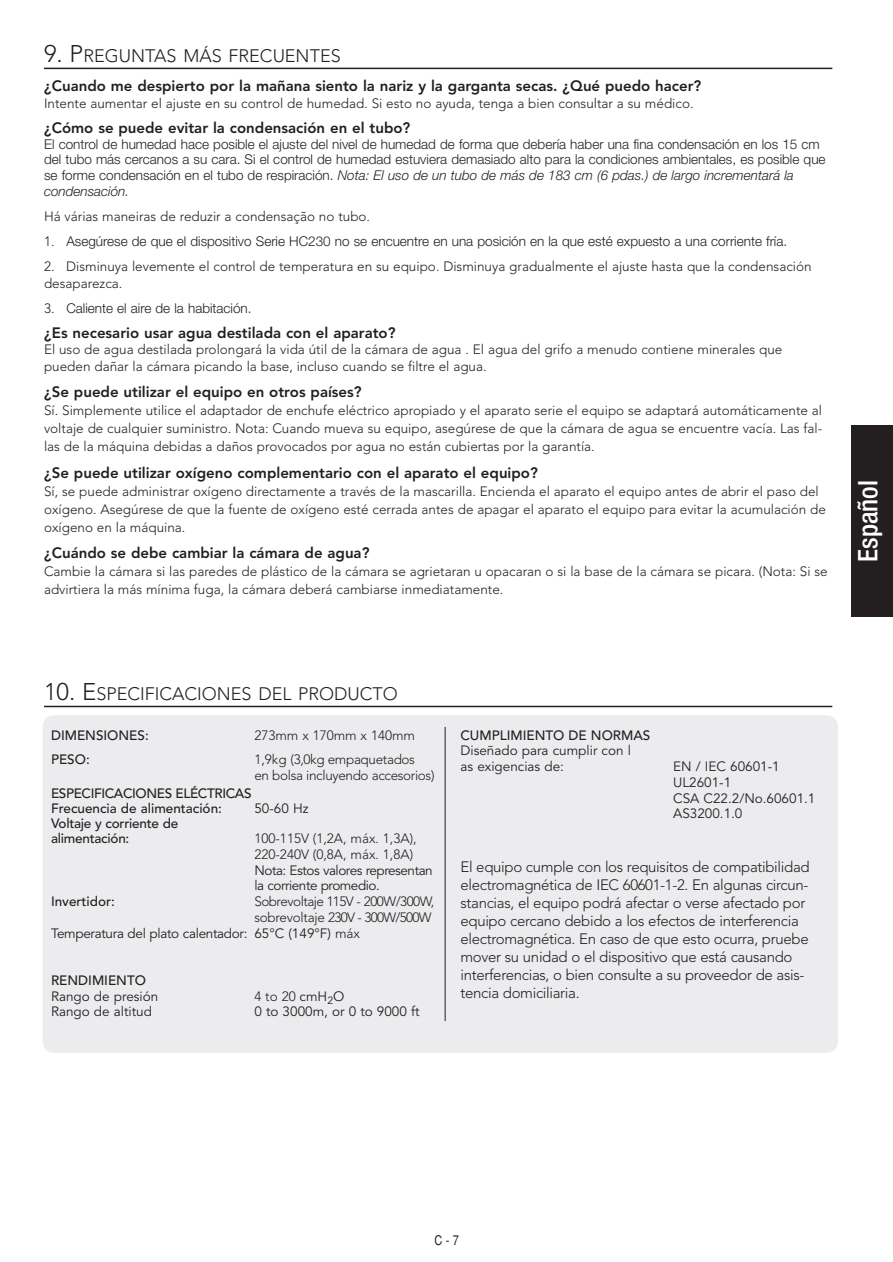
<style>
.page{position:relative;width:893px;height:1262px;background:#fff}
.page>*{position:absolute;margin:0;border:0;box-sizing:border-box;transform-origin:0 0}
.t1{font:500 condensed 27px "Helvetica Neue";color:#fff}
.t2{font:300 18px "Avenir";color:#231f20}
.t3{font:300 15px/18px "Avenir";letter-spacing:-.02em;color:#231f20}
.t4{font:800 15px "Avenir";color:#231f20}
.t5{font:300 13.5px/18px "Avenir";color:#231f20}
.t6{font:300 13.5px/15.8px "Helvetica Neue";color:#231f20}
.t7{font:13.5px/15.8px "Avenir";color:#231f20}
.t8{font:500 13.5px/14.9px "Avenir";color:#231f20}
.t9{font:300 13.5px/15.8px "Avenir";letter-spacing:-.025em;color:#231f20}
.t10{font:500 13.5px/15.8px "Avenir";letter-spacing:-.03em;color:#231f20}
.t11{font:13.5px/15.8px "Avenir";letter-spacing:-.035em;color:#231f20}
.t12{font:13.5px "Avenir";letter-spacing:-.02em;color:#231f20}
.t13{font:300 13.5px "Avenir";letter-spacing:-.04em;color:#231f20}
.t14{font:300 13.5px "Avenir";letter-spacing:-.03em;color:#231f20}
.t15{font:condensed 13.5px "Helvetica";color:#231f20}
.s1{font-size:24px}
.s2{font-style:italic}
.s3{font-family:"Avenir"}
.s4{font-weight:300}
.s5{font-weight:400}
</style>
<div class="page">
<div style="left:43px;top:715px;width:795px;height:337px;background:#ececee;border-radius:11px"></div>
<hr style="left:445px;top:727px;width:1px;height:294px;background:#231f20">
<hr style="left:44px;top:68px;width:788px;height:1px;background:#231f20">
<hr style="left:44px;top:705px;width:788px;height:2px;background:#231f20">
<div style="left:850px;top:425px;width:42px;height:192px;background:#231f20"></div>
<h2 class="t2" style="left:44px;top:48px;width:298px"><span class="s1">9. P</span>REGUNTAS MÁS FRECUENTES</h2>
<p class="t4" style="left:44px;top:80px;width:659px">¿Cuando me despierto por la mañana siento la nariz y la garganta secas. ¿Qué puedo hacer?</p>
<p class="t5" style="left:44px;top:95px;width:651px">Intente aumentar el ajuste en su control de humedad. Si esto no ayuda, tenga a bien consultar a su médico.</p>
<p class="t4" style="left:44px;top:121px;width:368px">¿Cómo se puede evitar la condensación en el tubo?</p>
<p class="t6" style="left:44px;top:137px;width:783px">El control de humedad hace posible el ajuste del nivel de humedad de forma que debería haber una fina condensación en los 15 cm del tubo más cercanos a su cara. Si el control de humedad estuviera demasiado alto para la condiciones ambientales, es posible que se forme condensación en el tubo de respiración. <span class="s2">Nota: El uso de un tubo de más de 183 cm (6 pdas.) de largo incrementará la condensación.</span></p>
<p class="t5" style="left:44px;top:208px;width:327px">Há várias maneiras de reduzir a condensação no tubo.</p>
<p class="t6" style="left:44px;top:234px;width:744px"><span class="s3">1.</span> Asegúrese de que el dispositivo Serie HC230 no se encuentre en una posición en la que esté expuesto a una corriente fría.</p>
<p class="t5" style="left:44px;top:259px;width:769px;line-height:16.5px">2. Disminuya levemente el control de temperatura en su equipo. Disminuya gradualmente el ajuste hasta que la condensación desaparezca.</p>
<p class="t6" style="left:44px;top:301px;width:209px"><span class="s3">3.</span> Caliente el aire de la habitación.</p>
<p class="t4" style="left:44px;top:326px;width:353px">¿Es necesario usar agua destilada con el aparato?</p>
<p class="t5" style="left:44px;top:342px;width:740px;line-height:16.5px">El uso de agua destilada prolongará la vida útil de la cámara de agua . El agua del grifo a menudo contiene minerales que pueden dañar la cámara picando la base, incluso cuando se filtre el agua.</p>
<p class="t4" style="left:44px;top:385px;width:319px">¿Se puede utilizar el equipo en otros países?</p>
<p class="t5" style="left:44px;top:402px;width:779px;text-align:justify">Sí. Simplemente utilice el adaptador de enchufe eléctrico apropiado y el aparato serie el equipo se adaptará automáticamente al voltaje de cualquier suministro. Nota: Cuando mueva su equipo, asegúrese de que la cámara de agua se encuentre vacía. Las fal&shy;las de la máquina debidas a daños provocados por agua no están cubiertas por la garantía.</p>
<p class="t4" style="left:44px;top:466px;width:495px">¿Se puede utilizar oxígeno complementario con el aparato el equipo?</p>
<p class="t5" style="left:44px;top:483px;width:783px">Sí, se puede administrar oxígeno directamente a través de la mascarilla. Encienda el aparato el equipo antes de abrir el paso del oxígeno. Asegúrese de que la fuente de oxígeno esté cerrada antes de apagar el aparato el equipo para evitar la acumulación de oxígeno en la máquina.</p>
<p class="t4" style="left:44px;top:546px;width:327px">¿Cuándo se debe cambiar la cámara de agua?</p>
<p class="t5" style="left:44px;top:563px;width:785px">Cambie la cámara si las paredes de plástico de la cámara se agrietaran u opacaran o si la base de la cámara se picara. (Nota: Si se advirtiera la más mínima fuga, la cámara deberá cambiarse inmediatamente.</p>
<h1 class="t1" style="left:858px;top:562px;width:83px;rotate:-90deg">Español</h1>
<h2 class="t2" style="left:44px;top:686px;width:355px"><span class="s1">10. E</span>SPECIFICACIONES DEL PRODUCTO</h2>
<p class="t8" style="left:51px;top:728px;width:99px">DIMENSIONES:</p>
<p class="t5" style="left:254px;top:727px;width:162px">273mm x 170mm x 140mm</p>
<p class="t8" style="left:51px;top:752px;width:40px">PESO:</p>
<p class="t9" style="left:254px;top:752px;width:182px">1,9kg (3,0kg empaquetados<br>en bolsa incluyendo accesorios)</p>
<p class="t10" style="left:51px;top:786px;width:202px">ESPECIFICACIONES ELÉCTRICAS<br>Frecuencia de alimentación:</p>
<p class="t7" style="left:254px;top:802px;width:56px">50-60 Hz</p>
<p class="t8" style="left:51px;top:817px;width:129px">Voltaje y corriente de alimentación:</p>
<p class="t5" style="left:254px;top:831px;width:164px;line-height:15.8px">100-115V (1,2A, máx. 1,3A),<br>220-240V (0,8A, máx. 1,8A)</p>
<p class="t11" style="left:254px;top:863px;width:180px">Nota: Estos valores representan la corriente promedio.</p>
<p class="t8" style="left:51px;top:895px;width:65px">Invertidor:</p>
<p class="t13" style="left:254px;top:895px;width:181px">Sobrevoltaje 115V - 200W/300W,</p>
<p class="t14" style="left:254px;top:911px;width:179px">sobrevoltaje 230V - 300W/500W</p>
<p class="t12" style="left:51px;top:927px;width:310px">Temperatura del plato calentador: 65°C (149°F) <span class="s4">máx</span></p>
<p class="t8" style="left:51px;top:973px;width:96px">RENDIMIENTO</p>
<p class="t7" style="left:51px;top:989px;width:109px">Rango de presión</p>
<p class="t5" style="left:254px;top:988px;width:91px">4 to 20 <span class="s5">cmH</span><sub>2</sub><span class="s5">O</span></p>
<p class="t7" style="left:51px;top:1004px;width:102px">Rango de altitud</p>
<p class="t7" style="left:254px;top:1004px;width:167px">0 to 3000m, or 0 to 9000 ft</p>
<p class="t8" style="left:460px;top:728px;width:191px">CUMPLIMIENTO DE NORMAS</p>
<p class="t7" style="left:460px;top:744px;width:172px">Diseñado para cumplir con l as exigencias de:</p>
<p class="t7" style="left:673px;top:759px;width:144px">EN / IEC 60601-1<br>UL2601-1<br>CSA C22.2/No.60601.1<br>AS3200.1.0</p>
<p class="t3" style="left:460px;top:859px;width:351px">El equipo cumple con los requisitos de compatibilidad electromagnética de IEC 60601-1-2. En algunas circun&shy;stancias, el equipo podrá afectar o verse afectado por equipo cercano debido a los efectos de interferencia electromagnética. En caso de que esto ocurra, pruebe mover su unidad o el dispositivo que está causando interferencias, o bien consulte a su proveedor de asis&shy;tencia domiciliaria.</p>
<p class="t15" style="left:434px;top:1235px;width:26px">C - 7</p>
</div>
